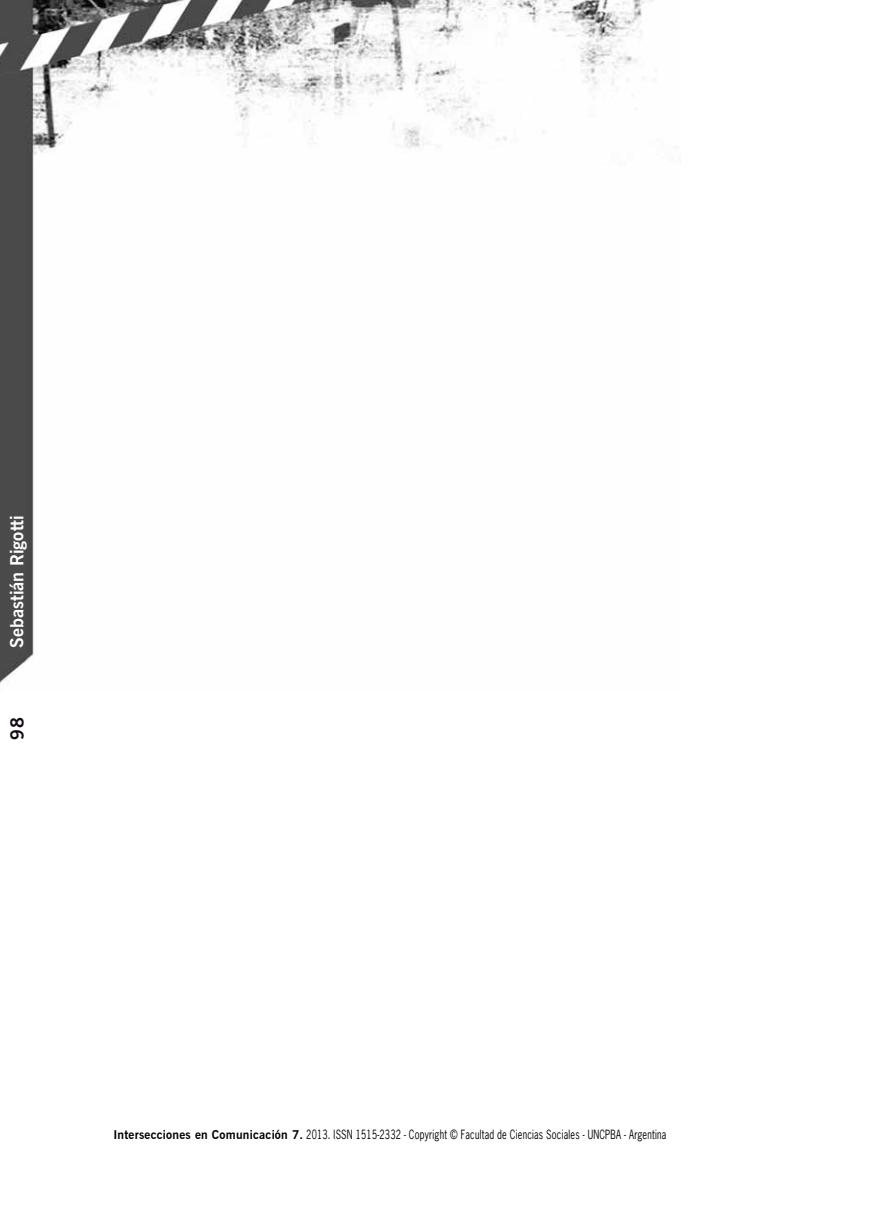
<style>
.page{position:relative;width:879px;height:1219px;background:#fff}
.page>*{position:absolute;margin:0;border:0;box-sizing:border-box;transform-origin:0 0}
.t1{font:700 18px "News Gothic BT";color:#fff}
.t2{font:700 18px "News Gothic BT";color:#120b15}
.t3{font:12px "News Gothic Cn";letter-spacing:.02em;color:#000}
.s1{font-family:"News Gothic BT";font-weight:700}
</style>
<div class="page">
<img style="left:0;top:0;width:654px;height:683px">
<h1 class="t1" style="left:6px;top:648px;width:134px;rotate:-90deg">Sebastián Rigotti</h1>
<h1 class="t2" style="left:7px;top:740px;width:24px;rotate:-90deg">98</h1>
<p class="t3" style="left:113px;top:1126px;width:554px"><span class="s1">Intersecciones en Comunicación 7.</span> 2013. ISSN 1515-2332 - Copyright © Facultad de Ciencias Sociales - UNCPBA - Argentina</p>
</div>
